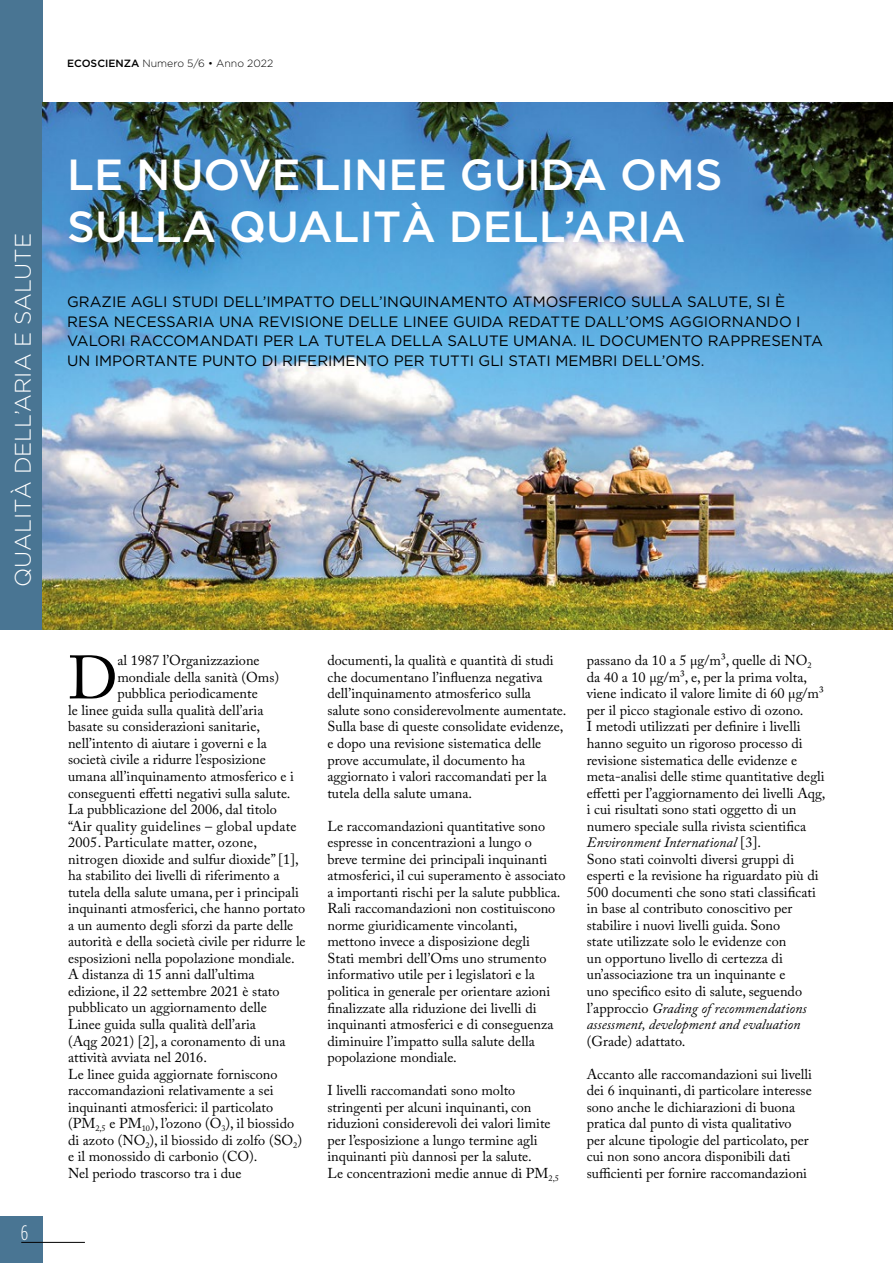
<style>
.page{position:relative;width:893px;height:1263px;background:#fff}
.page>*{position:absolute;margin:0;border:0;box-sizing:border-box;transform-origin:0 0}
.t1{font:60.6px "Adobe Caslon Pro";color:#000}
.t2{font:500 43.5px/52.5px "Gotham HTF";color:#fff}
.t3{font:300 22.5px "Gotham HTF";color:#fff}
.t4{font:300 condensed 21px "Gotham HTF";color:#fff}
.t5{font:15px/19.5px "Gotham HTF";color:#000}
.t6{font:14.25px/16.5px "Adobe Caslon Pro";color:#000}
.t7{font:14.25px "Adobe Caslon Pro";letter-spacing:.02em;color:#000}
.t8{font:300 10.5px "Gotham HTF";color:#000}
.s1{font-weight:500}
.s2{font-style:italic}
</style>
<div class="page">
<div style="left:0;top:1216px;width:43px;height:47px;background:#497593"></div>
<hr style="left:21px;top:1242px;width:64px;height:1px;background:#000">
<div style="left:0;top:0;width:43px;height:629px;background:#497593"></div>
<img style="left:43px;top:102px;width:850px;height:527px">
<h3 class="t3" style="left:11px;top:587px;width:355px;rotate:-90deg">QUALITÀ DELL’ARIA E SALUTE</h3>
<h3 class="t4" style="left:21px;top:1221px;width:9px">6</h3>
<p class="t8" style="left:67px;top:57px;width:208px"><span class="s1">ECOSCIENZA</span> Numero 5/6 • Anno 2022</p>
<h2 class="t2" style="left:67px;top:147px;width:657px">LE NUOVE LINEE GUIDA OMS<br>SULLA QUALITÀ DELL’ARIA</h2>
<p class="t5" style="left:67px;top:292px;width:757px">GRAZIE AGLI STUDI DELL’IMPATTO DELL’INQUINAMENTO ATMOSFERICO SULLA SALUTE, SI È RESA NECESSARIA UNA REVISIONE DELLE LINEE GUIDA REDATTE DALL’OMS AGGIORNANDO I VALORI RACCOMANDATI PER LA TUTELA DELLA SALUTE UMANA. IL DOCUMENTO RAPPRESENTA UN IMPORTANTE PUNTO DI RIFERIMENTO PER TUTTI GLI STATI MEMBRI DELL’OMS.</p>
<h1 class="t1" style="left:68px;top:642px;width:51px">D</h1>
<p class="t6" style="left:117px;top:652px;width:144px">al 1987 l’Organizzazione</p>
<p class="t6" style="left:117px;top:669px;width:163px">mondiale della sanità (Oms)</p>
<p class="t6" style="left:117px;top:685px;width:142px">pubblica periodicamente</p>
<p class="t6" style="left:68px;top:702px;width:197px">le linee guida sulla qualità dell’aria</p>
<p class="t6" style="left:68px;top:718px;width:193px">basate su considerazioni sanitarie,</p>
<p class="t6" style="left:68px;top:735px;width:200px">nell’intento di aiutare i governi e la</p>
<p class="t6" style="left:68px;top:751px;width:199px">società civile a ridurre l’esposizione</p>
<p class="t6" style="left:68px;top:768px;width:228px">umana all’inquinamento atmosferico e i</p>
<p class="t6" style="left:68px;top:784px;width:224px">conseguenti effetti negativi sulla salute.</p>
<p class="t6" style="left:68px;top:801px;width:211px">La pubblicazione del 2006, dal titolo</p>
<p class="t7" style="left:68px;top:817px;width:230px">“Air quality guidelines – global update</p>
<p class="t7" style="left:68px;top:834px;width:191px">2005. Particulate matter, ozone,</p>
<p class="t6" style="left:68px;top:850px;width:232px">nitrogen dioxide and sulfur dioxide” [1],</p>
<p class="t6" style="left:68px;top:867px;width:213px">ha stabilito dei livelli di riferimento a</p>
<p class="t6" style="left:68px;top:883px;width:232px">tutela della salute umana, per i principali</p>
<p class="t6" style="left:68px;top:900px;width:239px">inquinanti atmosferici, che hanno portato</p>
<p class="t6" style="left:68px;top:917px;width:227px">a un aumento degli sforzi da parte delle</p>
<p class="t6" style="left:68px;top:933px;width:239px">autorità e della società civile per ridurre le</p>
<p class="t6" style="left:68px;top:950px;width:228px">esposizioni nella popolazione mondiale.</p>
<p class="t6" style="left:68px;top:966px;width:188px">A distanza di 15 anni dall’ultima</p>
<p class="t6" style="left:68px;top:983px;width:213px">edizione, il 22 settembre 2021 è stato</p>
<p class="t6" style="left:68px;top:999px;width:200px">pubblicato un aggiornamento delle</p>
<p class="t6" style="left:68px;top:1016px;width:189px">Linee guida sulla qualità dell’aria</p>
<p class="t6" style="left:68px;top:1032px;width:219px">(Aqg 2021) [2], a coronamento di una</p>
<p class="t6" style="left:68px;top:1049px;width:140px">attività avviata nel 2016.</p>
<p class="t6" style="left:68px;top:1065px;width:211px">Le linee guida aggiornate forniscono</p>
<p class="t6" style="left:68px;top:1082px;width:207px">raccomandazioni relativamente a sei</p>
<p class="t6" style="left:68px;top:1098px;width:207px">inquinanti atmosferici: il particolato</p>
<p class="t6" style="left:68px;top:1115px;width:228px">(PM<sub>2,5</sub> e PM<sub>10</sub>), l’ozono (O<sub>3</sub>), il biossido</p>
<p class="t6" style="left:68px;top:1132px;width:236px">di azoto (NO<sub>2</sub>), il biossido di zolfo (SO<sub>2</sub>)</p>
<p class="t6" style="left:68px;top:1148px;width:191px">e il monossido di carbonio (CO).</p>
<p class="t6" style="left:68px;top:1165px;width:175px">Nel periodo trascorso tra i due</p>
<p class="t6" style="left:327px;top:652px;width:241px">documenti, la qualità e quantità di studi che documentano l’influenza negativa dell’inquinamento atmosferico sulla salute sono considerevolmente aumentate.<br>Sulla base di queste consolidate evidenze, e dopo una revisione sistematica delle prove accumulate, il documento ha aggiornato i valori raccomandati per la tutela della salute umana.</p>
<p class="t6" style="left:327px;top:817px;width:240px">Le raccomandazioni quantitative sono espresse in concentrazioni a lungo o breve termine dei principali inquinanti atmosferici, il cui superamento è associato a importanti rischi per la salute pubblica.<br>Rali raccomandazioni non costituiscono norme giuridicamente vincolanti, mettono invece a disposizione degli<br>Stati membri dell’Oms uno strumento informativo utile per i legislatori e la politica in generale per orientare azioni finalizzate alla riduzione dei livelli di inquinanti atmosferici e di conseguenza diminuire l’impatto sulla salute della popolazione mondiale.</p>
<p class="t6" style="left:327px;top:1082px;width:233px">I livelli raccomandati sono molto stringenti per alcuni inquinanti, con riduzioni considerevoli dei valori limite per l’esposizione a lungo termine agli inquinanti più dannosi per la salute.<br>Le concentrazioni medie annue di PM<sub>2,5</sub></p>
<p class="t6" style="left:587px;top:652px;width:240px">passano da 10 a 5 μg/m³, quelle di NO<sub>2 </sub>da 40 a 10 μg/m³, e, per la prima volta, viene indicato il valore limite di 60 μg/m³ per il picco stagionale estivo di ozono.<br>I metodi utilizzati per definire i livelli hanno seguito un rigoroso processo di revisione sistematica delle evidenze e meta-analisi delle stime quantitative degli effetti per l’aggiornamento dei livelli Aqg, i cui risultati sono stati oggetto di un numero speciale sulla rivista scientifica <span class="s2">Environment International</span> [3].<br>Sono stati coinvolti diversi gruppi di esperti e la revisione ha riguardato più di 500 documenti che sono stati classificati in base al contributo conoscitivo per stabilire i nuovi livelli guida. Sono<br>state utilizzate solo le evidenze con<br>un opportuno livello di certezza di un’associazione tra un inquinante e<br>uno specifico esito di salute, seguendo l’approccio <span class="s2">Grading of recommendations assessment, development and evaluation</span></p>
<p class="t6" style="left:587px;top:1032px;width:100px">(Grade) adattato.</p>
<p class="t6" style="left:587px;top:1065px;width:227px">Accanto alle raccomandazioni sui livelli dei 6 inquinanti, di particolare interesse sono anche le dichiarazioni di buona pratica dal punto di vista qualitativo per alcune tipologie del particolato, per cui non sono ancora disponibili dati sufficienti per fornire raccomandazioni</p>
</div>
